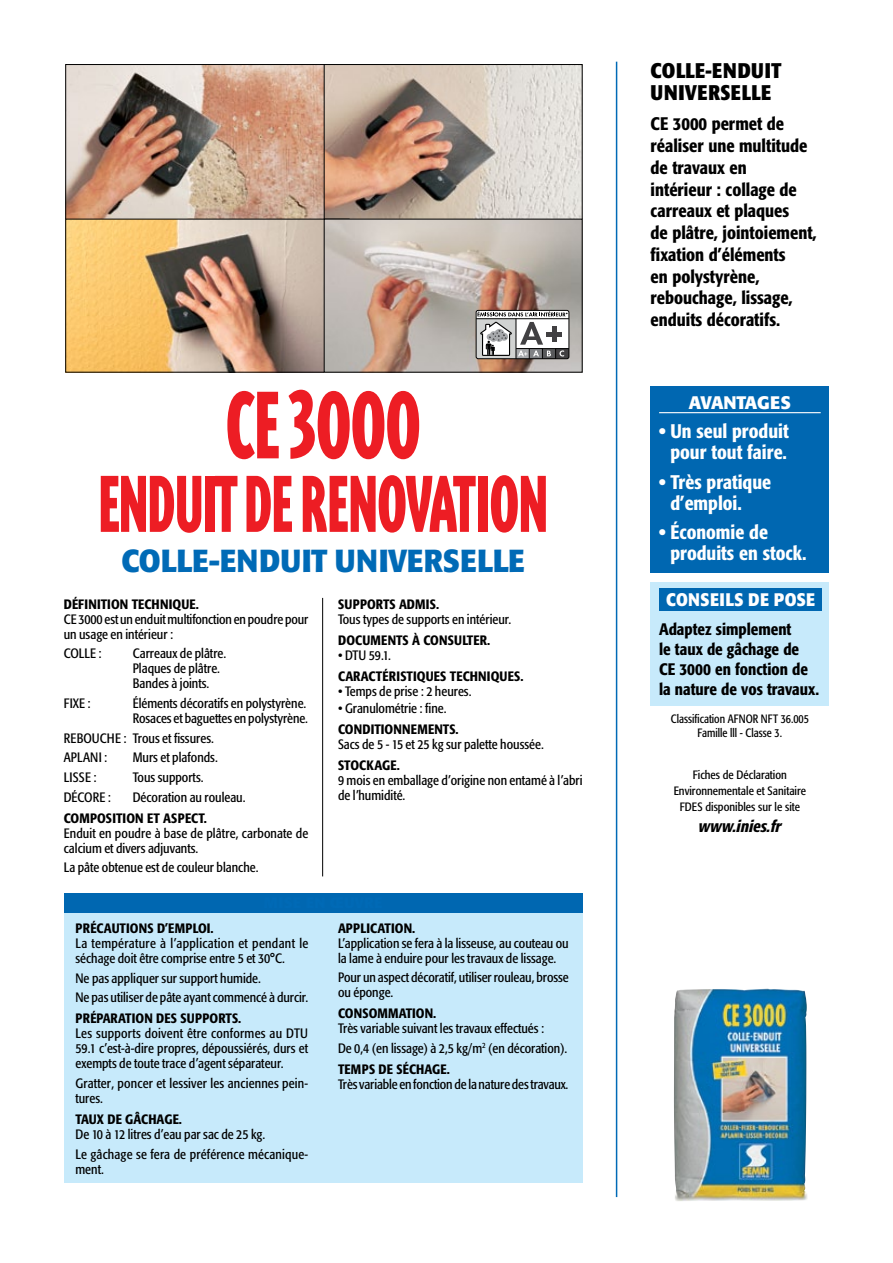
<style>
.page{position:relative;width:893px;height:1263px;background:#fff}
.page>*{position:absolute;margin:0;border:0;box-sizing:border-box;transform-origin:0 0}
.t1{font:900 111px "Triplex Cond";letter-spacing:-.02em;color:#ed1d24;scale:.82 1}
.t2{font:900 93.3px "Triplex Cond";letter-spacing:-.02em;color:#ed1d24;scale:.82 1}
.t3{font:700 31.65px "Formata";color:#006ab6;scale:.95 1}
.t4{font:700 condensed 21px/21.8px "Formata";letter-spacing:.02em;color:#000}
.t5{font:500 condensed 19.5px/21px "Formata";color:#fff}
.t6{font:500 condensed 18px/21.8px "Formata";color:#000}
.t7{font:700 18px "Formata";letter-spacing:.02em;color:#fff;scale:.9 1}
.t8{font:700 18px "Formata";color:#fff}
.t9{font:500 condensed 16.5px/19.8px "Formata";color:#000}
.t10{font:italic 500 condensed 16.5px "Formata";color:#000}
.t11{font:condensed 13.5px/15px "Formata";color:#000}
.t12{font:500 condensed 13.5px "Formata";letter-spacing:.01em;color:#000}
.t13{font:condensed 13.5px/15px "Formata";letter-spacing:.02em;color:#000}
.t14{font:condensed 12px/16.2px "Formata";color:#000;text-align:center}
.t15{font:condensed 12px/13.5px "Formata";color:#000;text-align:center;scale:.95 1}
</style>
<div class="page">
<img style="left:67px;top:66px;width:257px;height:153px">
<img style="left:326px;top:66px;width:255px;height:153px">
<div style="left:324px;top:64px;width:259px;height:163px;border:1px solid #000"></div>
<img style="left:67px;top:221px;width:257px;height:150px">
<div style="left:65px;top:219px;width:284px;height:154px;border:1px solid #000"></div>
<img style="left:326px;top:221px;width:255px;height:150px">
<div style="left:324px;top:219px;width:259px;height:154px;border:1px solid #000"></div>
<svg style="left:474px;top:311px;width:95px;height:48px"></svg>
<hr style="left:546px;top:332px;width:16px;height:4px;background:#414042">
<hr style="left:552px;top:327px;width:4px;height:15px;background:#414042">
<hr style="left:616px;top:62px;width:1px;height:1135px;background:#006ab6">
<hr style="left:322px;top:598px;width:1px;height:278px;background:#000">
<div style="left:64px;top:893px;width:519px;height:289px;background:#c7eafb"></div>
<div style="left:64px;top:893px;width:519px;height:19px;background:#0067b1"></div>
<div style="left:651px;top:386px;width:178px;height:187px;background:#0067b1"></div>
<hr style="left:659px;top:412px;width:162px;height:1px;background:#fff">
<div style="left:651px;top:583px;width:178px;height:123px;background:#c7eafb"></div>
<div style="left:659px;top:588px;width:163px;height:23px;background:#0067b1"></div>
<img style="left:674px;top:988px;width:134px;height:213px">
<h1 class="t1" style="left:225px;top:372px;width:241px">CE 3OOO</h1>
<h2 class="t2" style="left:98px;top:459px;width:551px">ENDUIT DE RENOVATION</h2>
<h3 class="t3" style="left:121px;top:541px;width:426px">COLLE-ENDUIT UNIVERSELLE</h3>
<p class="t12" style="left:64px;top:596px;width:137px">DÉFINITION TECHNIQUE.</p>
<p class="t11" style="left:64px;top:611px;width:246px">CE 3000 est un enduit multifonction en poudre pour un usage en intérieur :</p>
<p class="t11" style="left:64px;top:646px;width:39px">COLLE :</p>
<p class="t11" style="left:133px;top:646px;width:95px">Carreaux de plâtre.<br>Plaques de plâtre.<br>Bandes à joints.</p>
<p class="t11" style="left:64px;top:696px;width:28px">FIXE :</p>
<p class="t11" style="left:133px;top:696px;width:177px">Éléments décoratifs en polystyrène.<br>Rosaces et baguettes en polystyrène.</p>
<p class="t11" style="left:64px;top:728px;width:152px;line-height:19.6px">REBOUCHE : Trous et fissures.<br>APLANI :</p>
<p class="t11" style="left:133px;top:750px;width:87px">Murs et plafonds.</p>
<p class="t11" style="left:64px;top:770px;width:34px">LISSE :</p>
<p class="t11" style="left:133px;top:770px;width:72px">Tous supports.</p>
<p class="t11" style="left:64px;top:789px;width:49px">DÉCORE :</p>
<p class="t11" style="left:133px;top:789px;width:114px">Décoration au rouleau.</p>
<p class="t12" style="left:64px;top:810px;width:145px">COMPOSITION ET ASPECT.</p>
<p class="t11" style="left:64px;top:825px;width:246px">Enduit en poudre à base de plâtre, carbonate de calcium et divers adjuvants.</p>
<p class="t11" style="left:64px;top:860px;width:196px">La pâte obtenue est de couleur blanche.</p>
<p class="t12" style="left:75px;top:920px;width:140px">PRÉCAUTIONS D’EMPLOI.</p>
<p class="t13" style="left:75px;top:936px;width:234px">La température à l’application et pendant le séchage doit être comprise entre 5 et 30°C.</p>
<p class="t11" style="left:75px;top:968px;width:234px;line-height:19.6px">Ne pas appliquer sur support humide.<br>Ne pas utiliser de pâte ayant commencé à durcir.</p>
<p class="t12" style="left:75px;top:1010px;width:167px">PRÉPARATION DES SUPPORTS.</p>
<p class="t11" style="left:75px;top:1026px;width:234px;text-align:justify">Les supports doivent être conformes au DTU 59.1 c’est-à-dire propres, dépoussiérés, durs et exempts de toute trace d’agent séparateur.</p>
<p class="t11" style="left:75px;top:1076px;width:234px">Gratter, poncer et lessiver les anciennes pein&shy;tures.</p>
<p class="t12" style="left:75px;top:1111px;width:108px">TAUX DE GÂCHAGE.</p>
<p class="t11" style="left:75px;top:1124px;width:234px;line-height:19.6px">De 10 à 12 litres d’eau par sac de 25 kg.<br>Le gâchage se fera de préférence mécanique-</p>
<p class="t11" style="left:75px;top:1161px;width:30px">ment.</p>
<p class="t12" style="left:338px;top:596px;width:103px">SUPPORTS ADMIS.</p>
<p class="t11" style="left:338px;top:611px;width:175px">Tous types de supports en intérieur.</p>
<p class="t12" style="left:338px;top:632px;width:154px">DOCUMENTS À CONSULTER.</p>
<p class="t11" style="left:338px;top:647px;width:54px">• DTU 59.1.</p>
<p class="t12" style="left:338px;top:668px;width:187px">CARACTÉRISTIQUES TECHNIQUES.</p>
<p class="t11" style="left:338px;top:683px;width:135px">• Temps de prise : 2 heures.</p>
<p class="t11" style="left:338px;top:701px;width:110px">• Granulométrie : fine.</p>
<p class="t12" style="left:338px;top:721px;width:122px">CONDITIONNEMENTS.</p>
<p class="t11" style="left:338px;top:737px;width:207px">Sacs de 5 - 15 et 25 kg sur palette houssée.</p>
<p class="t12" style="left:338px;top:757px;width:63px">STOCKAGE.</p>
<p class="t11" style="left:338px;top:773px;width:246px">9 mois en emballage d’origine non entamé à l’abri de l’humidité.</p>
<p class="t12" style="left:338px;top:920px;width:79px">APPLICATION.</p>
<p class="t11" style="left:338px;top:935px;width:232px">L’application se fera à la lisseuse, au couteau ou la lame à enduire pour les travaux de lissage.</p>
<p class="t11" style="left:338px;top:970px;width:232px">Pour un aspect décoratif, utiliser rouleau, brosse ou éponge.</p>
<p class="t12" style="left:338px;top:1005px;width:100px">CONSOMMATION.</p>
<p class="t11" style="left:338px;top:1019px;width:231px;line-height:19.6px">Très variable suivant les travaux effectués :<br>De 0,4 (en lissage) à 2,5 kg/m<sup>2</sup> (en décoration).</p>
<p class="t12" style="left:338px;top:1061px;width:113px">TEMPS DE SÉCHAGE.</p>
<p class="t11" style="left:338px;top:1077px;width:232px">Très variable en fonction de la nature des travaux.</p>
<h3 class="t4" style="left:651px;top:60px;width:133px">COLLE-ENDUIT<br>UNIVERSELLE</h3>
<h3 class="t6" style="left:651px;top:113px;width:168px">CE 3000 permet de réaliser une multitude de travaux en<br>intérieur : collage de carreaux et plaques<br>de plâtre, jointoiement, fixation d’éléments<br>en polystyrène, rebouchage, lissage, enduits décoratifs.</h3>
<h3 class="t8" style="left:689px;top:391px;width:104px">AVANTAGES</h3>
<h3 class="t5" style="left:659px;top:421px;width:131px;text-align:center">• Un seul produit pour tout faire.</h3>
<h3 class="t5" style="left:670px;top:471px;width:102px;text-indent:-11px">• Très pratique d’emploi.</h3>
<h3 class="t5" style="left:670px;top:522px;width:138px;text-indent:-11px">• Économie de produits en stock.</h3>
<h3 class="t7" style="left:666px;top:588px;width:167px">CONSEILS DE POSE</h3>
<p class="t9" style="left:659px;top:619px;width:161px">Adaptez simplement<br>le taux de gâchage de<br>CE 3000 en fonction de la nature de vos travaux.</p>
<p class="t15" style="left:671px;top:712px;width:147px">Classification AFNOR NFT 36.005<br>Famille lll - Classe 3.</p>
<p class="t14" style="left:674px;top:766px;width:134px">Fiches de Déclaration<br>Environnementale et Sanitaire<br>FDES disponibles sur le site</p>
<p class="t10" style="left:698px;top:816px;width:84px">www.inies.fr</p>
</div>
